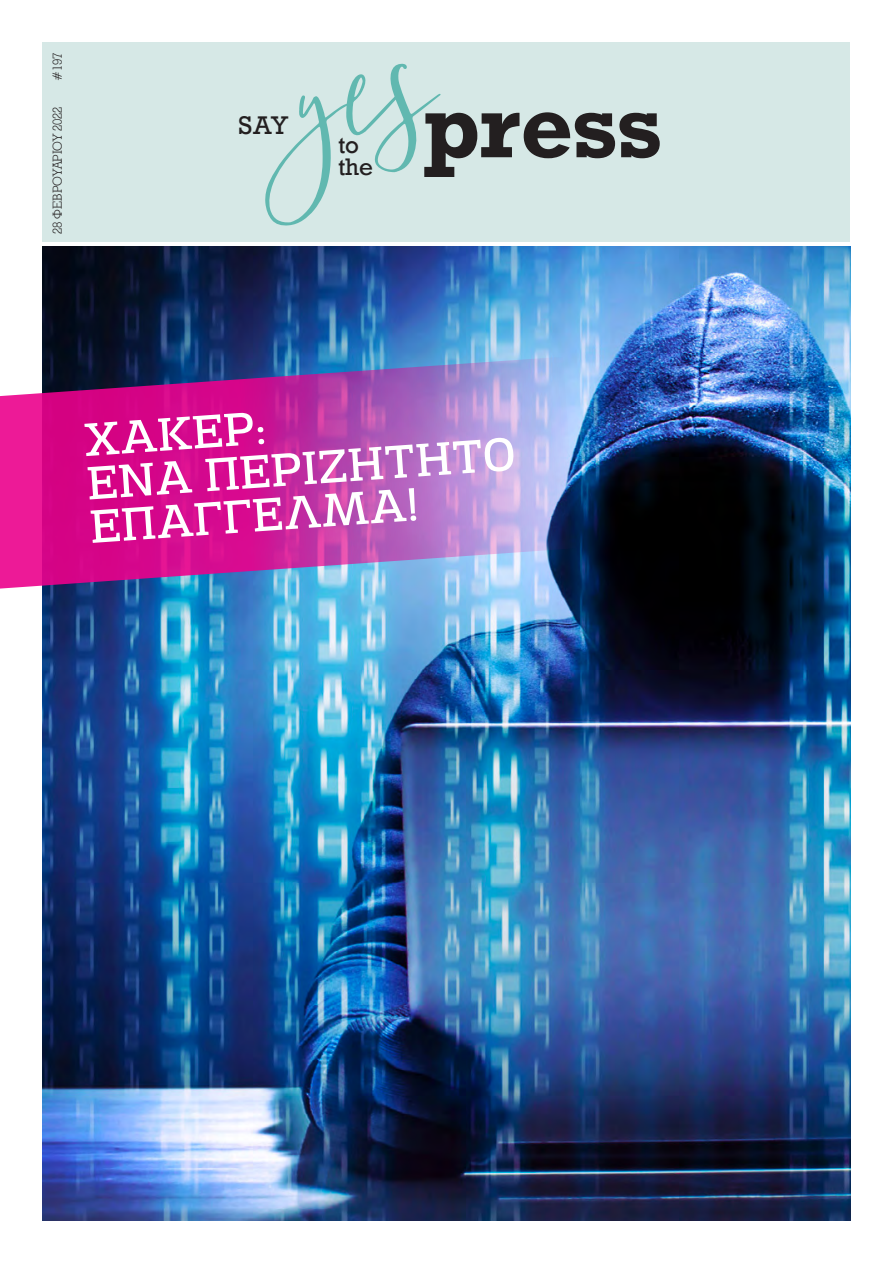
<style>
.page{position:relative;width:893px;height:1263px;background:#fff}
.page>*{position:absolute;margin:0;border:0;box-sizing:border-box;transform-origin:0 0}
.t1{font:700 85.5px "Rockwell";letter-spacing:-.005em;color:#231f20}
.t2{font:49.5px/43.5px "Adria Slab";color:#fff}
.t3{font:24px "Rockwell";color:#231f20}
.t4{font:22.5px/21.9px "Rockwell";color:#231f20}
.t5{font:300 13.5px "UB Rockwell";letter-spacing:-.01em;color:#231f20}
</style>
<div class="page">
<div style="left:43px;top:43px;width:807px;height:199px;background:#d6e8e6"></div>
<svg style="left:265px;top:64px;width:176px;height:162px"></svg>
<img style="left:43px;top:247px;width:807px;height:973px">
<img style="left:0;top:357px;width:577px;height:232px">
<p class="t5" style="left:49px;top:81px;width:30px;rotate:-90deg">#197</p>
<p class="t5" style="left:49px;top:234px;width:129px;rotate:-90deg">28 ΦΕΒΡΟΥΑΡΙΟΥ 2022</p>
<p class="t3" style="left:238px;top:111px;width:52px">SAY</p>
<p class="t4" style="left:338px;top:134px;width:36px">to the</p>
<h1 class="t1" style="left:423px;top:71px;width:240px">press</h1>
<p class="t2" style="left:83px;top:418px;width:430px;rotate:-4deg">ΧΆΚΕΡ:<br>ΈΝΑ ΠΕΡΙΖΉΤΗΤΟ<br>ΕΠΆΓΓΕΛΜΑ!</p>
</div>
